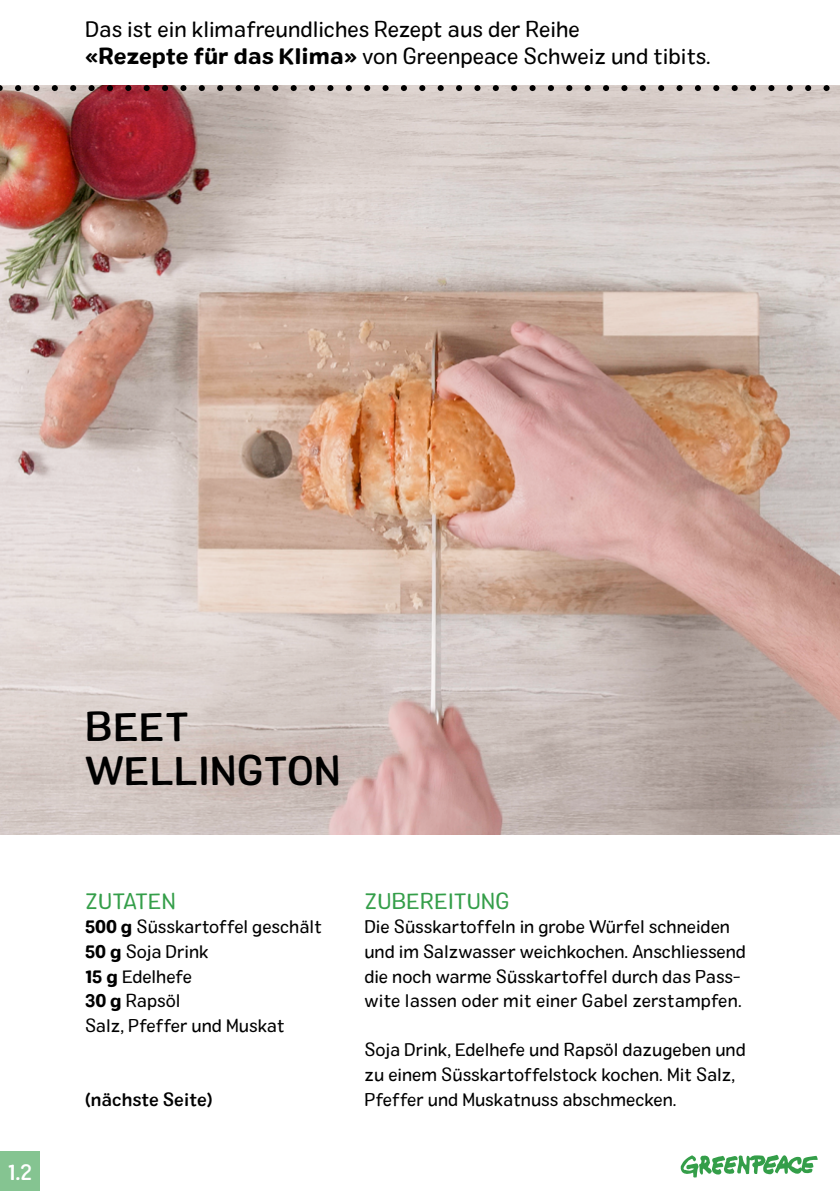
<style>
.page{position:relative;width:840px;height:1191px;background:#fff}
.page>*{position:absolute;margin:0;border:0;box-sizing:border-box;transform-origin:0 0}
.t1{font:40px/44px "Colby St Med";letter-spacing:.01em;color:#000}
.t2{font:22px/27.8px "Colby St Reg";color:#000}
.t3{font:22px "Colby St Reg";letter-spacing:.01em;color:#349e49}
.t4{font:22px "Colby St Med";color:#fff}
.t5{font:18px/24.6px "Colby St Reg";color:#000}
.t6{font:18px "Colby St Med";color:#000}
.s1{font-family:"Colby St Bld"}
</style>
<div class="page">
<img style="left:0;top:91px;width:839px;height:744px">
<svg style="left:0;top:85px;width:840px;height:6px;background:#9a8b89"></svg>
<svg style="left:680px;top:1154px;width:137px;height:24px"></svg>
<div style="left:0;top:1151px;width:40px;height:40px;background:#85c491"></div>
<p class="t2" style="left:85px;top:15px;width:626px">Das ist ein klimafreundliches Rezept aus der Reihe<br><span class="s1">«Rezepte für das Klima»</span> von Greenpeace Schweiz und tibits.</p>
<p class="t4" style="left:8px;top:1158px;width:26px">1.2</p>
<h1 class="t1" style="left:85px;top:704px;width:257px">BEET<br>WELLINGTON</h1>
<p class="t3" style="left:85px;top:887px;width:92px">ZUTATEN</p>
<p class="t5" style="left:85px;top:914px;width:238px"><span class="s1">500 g</span> Süsskartoffel geschält<br><span class="s1">50 g</span> Soja Drink<br><span class="s1">15 g</span> Edelhefe<br><span class="s1">30 g</span> Rapsöl<br>Salz, Pfeffer und Muskat</p>
<p class="t6" style="left:85px;top:1087px;width:129px">(nächste Seite)</p>
<p class="t3" style="left:364px;top:887px;width:146px">ZUBEREITUNG</p>
<p class="t5" style="left:364px;top:914px;width:383px">Die Süsskartoffeln in grobe Würfel schneiden und im Salzwasser weichkochen. Anschliessend die noch warme Süsskartoffel durch das Pass&shy;wite lassen oder mit einer Gabel zerstampfen.</p>
<p class="t5" style="left:364px;top:1037px;width:382px">Soja Drink, Edelhefe und Rapsöl dazugeben und zu einem Süsskartoffelstock kochen. Mit Salz,<br>Pfeffer und Muskatnuss abschmecken.</p>
</div>
